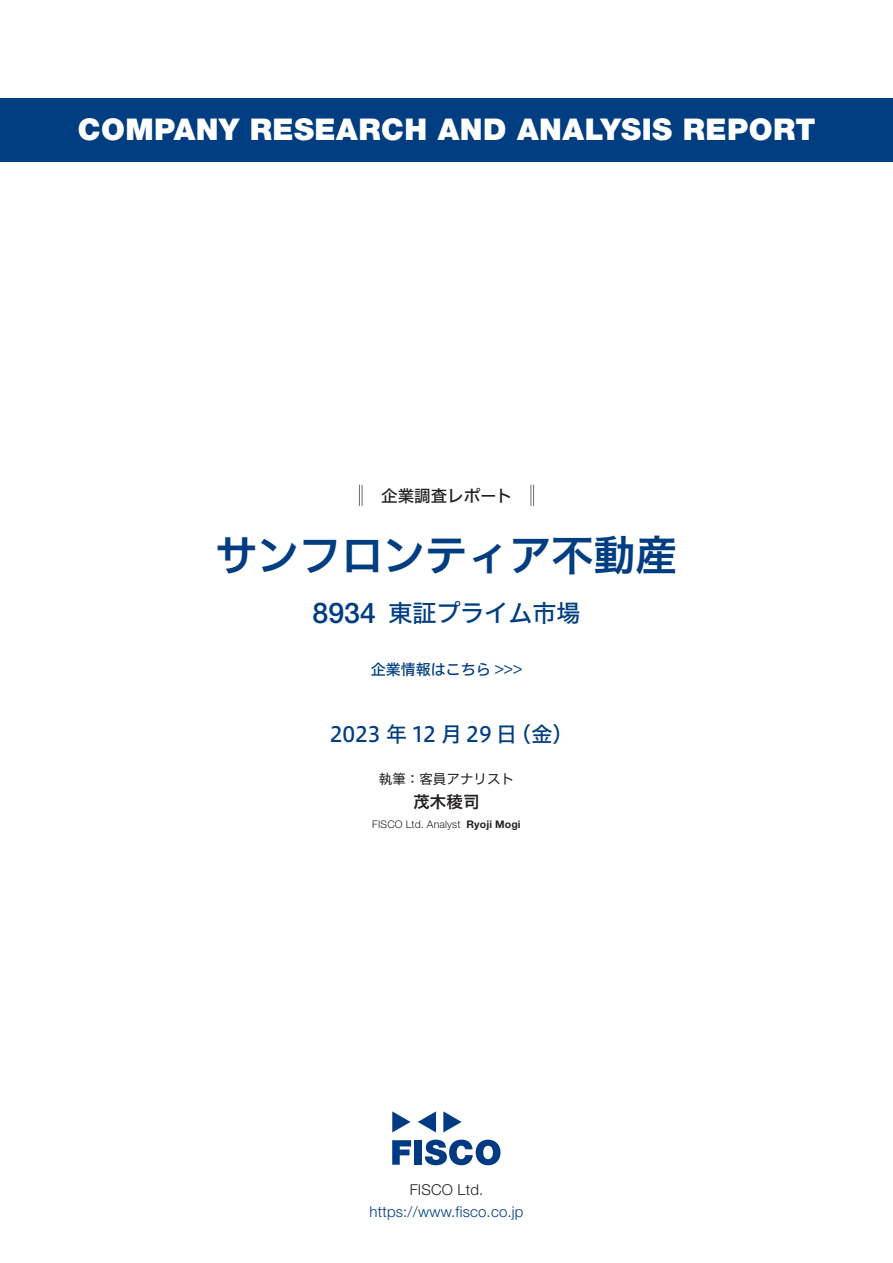
<style>
.page{position:relative;width:893px;height:1263px;background:#fff}
.page>*{position:absolute;margin:0;border:0;box-sizing:border-box;transform-origin:0 0}
.t1{font:42px "Hiragino UD Sans F Std N W6";color:#003d81}
.t2{font:900 30px "Helvetica Neue LT Std";letter-spacing:.015em;color:#fff}
.t3{font:500 28.5px "Helvetica Neue LT Std";color:#003d81}
.t4{font:24px "Hiragino UD Sans F Std N W5";color:#003d81}
.t5{font:21px "Hiragino UD Sans F Std N W5";letter-spacing:-.005em;color:#003d81}
.t6{font:16.5px "Hiragino UD Sans F Std N W5";color:#231f20}
.t7{font:16.5px "Hiragino UD Sans F Std N W6";color:#231f20}
.t8{font:300 15px "Helvetica Neue LT Std";letter-spacing:.015em;color:#003d81}
.t9{font:15px "Hiragino UD Sans F Std N W5";color:#003d81}
.t10{font:300 15px "Helvetica Neue LT Std";letter-spacing:.015em;color:#231f20}
.t11{font:13.5px "Hiragino UD Sans F Std N W4";color:#231f20}
.t12{font:300 10.5px "Helvetica Neue LT Std";letter-spacing:.015em;color:#231f20}
.t13{font:700 10.5px "Helvetica Neue LT Std";letter-spacing:.015em;color:#231f20}
</style>
<div class="page">
<svg style="left:392px;top:1140px;width:19px;height:25px"></svg>
<div style="left:414px;top:1140px;width:8px;height:25px;background:#003a83"></div>
<svg style="left:425px;top:1139px;width:75px;height:26px"></svg>
<svg style="left:392px;top:1111px;width:18px;height:21px"></svg>
<svg style="left:443px;top:1111px;width:19px;height:21px"></svg>
<svg style="left:418px;top:1111px;width:18px;height:21px"></svg>
<div style="left:0;top:98px;width:893px;height:64px;background:#003d81"></div>
<svg style="left:359px;top:485px;width:4px;height:21px"></svg>
<svg style="left:531px;top:485px;width:3px;height:21px"></svg>
<p class="t2" style="left:78px;top:112px;width:739px">COMPANY RESEARCH AND ANALYSIS REPORT</p>
<p class="t6" style="left:365px;top:483px;width:149px">　企業調査レポート</p>
<h1 class="t1" style="left:215px;top:523px;width:464px">サンフロンティア不動産</h1>
<p class="t3" style="left:313px;top:596px;width:65px">8934</p>
<p class="t4" style="left:388px;top:594px;width:193px">東証プライム市場</p>
<p class="t9" style="left:371px;top:658px;width:153px">企業情報はこちら &lt;&lt;&lt;</p>
<p class="t5" style="left:330px;top:718px;width:189px">2023年 12 月29 日</p>
<p class="t5" style="left:510px;top:718px;width:65px">（金(</p>
<p class="t11" style="left:379px;top:768px;width:137px">執筆：客員アナリスト</p>
<p class="t7" style="left:413px;top:789px;width:67px">茂木稜司</p>
<p class="t13" style="left:466px;top:818px;width:56px">Ryoji Mogi</p>
<p class="t12" style="left:372px;top:818px;width:90px">FISCO Ltd. Analyst</p>
<p class="t10" style="left:410px;top:1180px;width:75px">FISCO Ltd.</p>
<p class="t8" style="left:369px;top:1202px;width:156px">https://www.fisco.co j p.</p>
</div>
